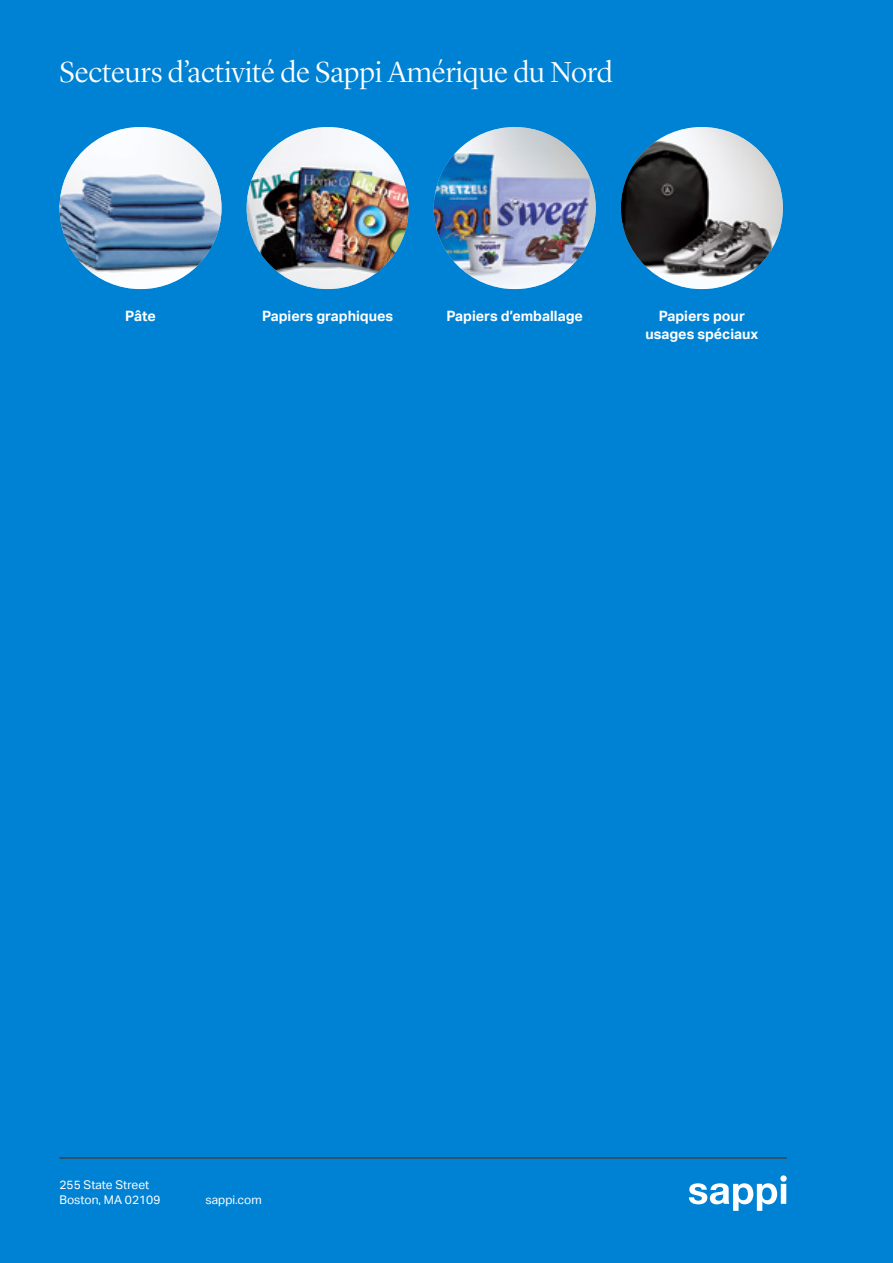
<style>
.page{position:relative;width:893px;height:1263px;background:#0082d4}
.page>*{position:absolute;margin:0;border:0;box-sizing:border-box;transform-origin:0 0}
.t1{font:300 30px "Lyon Display";color:#fff}
.t2{font:700 14.25px/18px "Aktiv Grotesk";color:#fff;text-align:center}
.t3{font:12px/15px "Aktiv Grotesk";color:#fff}
</style>
<div class="page">
<img style="left:247px;top:127px;width:162px;height:162px;border-radius:81px">
<img style="left:60px;top:127px;width:162px;height:162px;border-radius:81px">
<img style="left:434px;top:127px;width:162px;height:162px;border-radius:81px">
<img style="left:621px;top:127px;width:162px;height:162px;border-radius:81px">
<hr style="left:60px;top:1158px;width:727px;height:1px;background:#414042">
<svg style="left:689px;top:1175px;width:98px;height:36px"></svg>
<h1 class="t1" style="left:60px;top:51px;width:555px">Secteurs d’activité de Sappi Amérique du Nord</h1>
<p class="t2" style="left:125px;top:307px;width:32px">Pâte</p>
<p class="t2" style="left:446px;top:307px;width:138px">Papiers d’emballage</p>
<p class="t2" style="left:645px;top:307px;width:114px">Papiers pour usages spéciaux</p>
<p class="t2" style="left:262px;top:307px;width:133px">Papiers graphiques</p>
<p class="t3" style="left:60px;top:1177px;width:102px">255 State Street<br>Boston, MA 02109</p>
<p class="t3" style="left:206px;top:1192px;width:58px">sappi.com</p>
</div>
